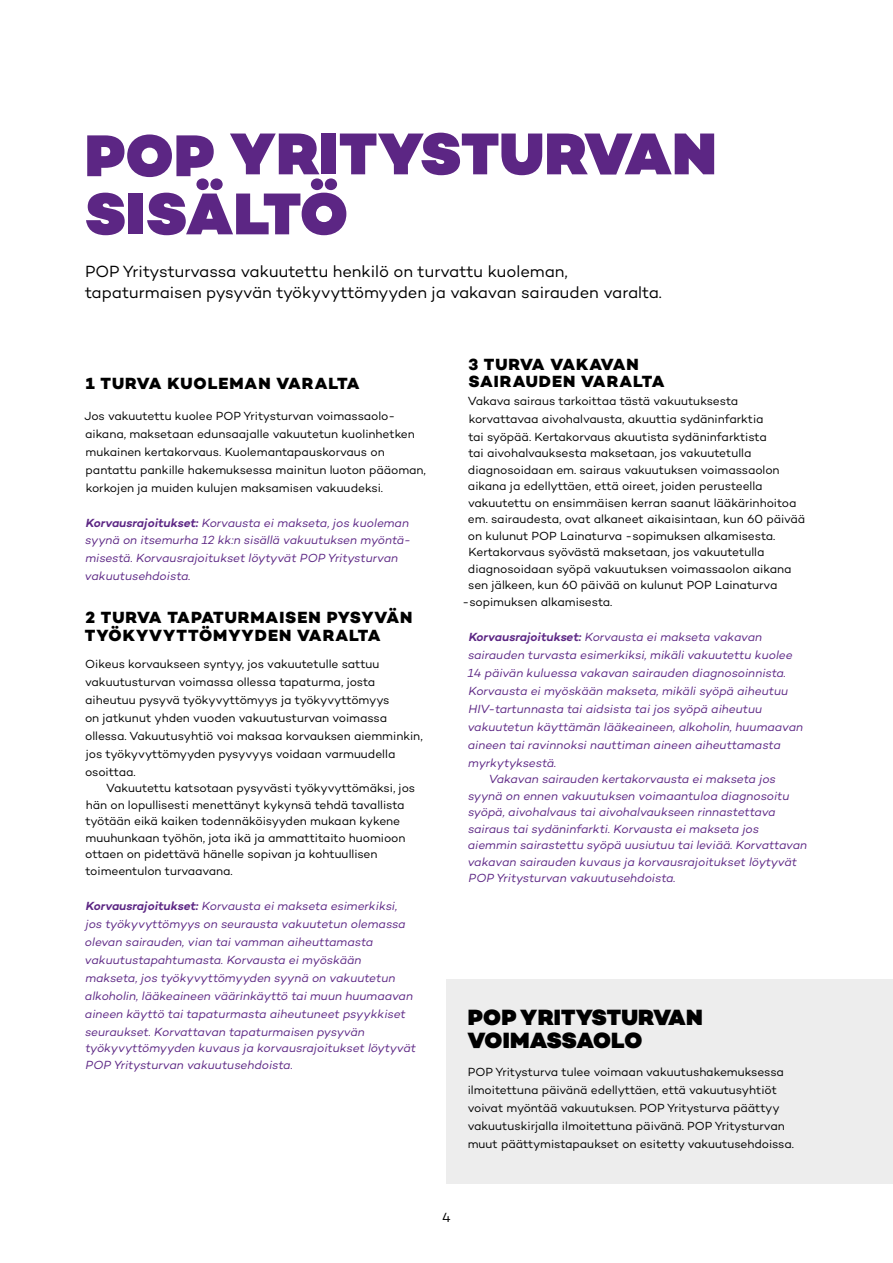
<style>
.page{position:relative;width:893px;height:1263px;background:#fff}
.page>*{position:absolute;margin:0;border:0;box-sizing:border-box;transform-origin:0 0}
.H2_ISO_OTSIKKO-2{font:900 60px/60px "Campton";letter-spacing:.005em;color:#5c2684}
.H2_ISO_OTSIKKO-2-2{font:900 22.5px/23.1px "Campton";letter-spacing:.005em;color:#000}
.p_ingressi{font:16.5px/21px "Campton";letter-spacing:-.005em;color:#000}
.H3_VÄLIOTSIKKO{font:800 16.5px/18px "Campton";letter-spacing:.06em;color:#000}
.t1{font:13.5px "Campton";color:#000}
.p_LEIPIS_1__kpl{font:12px/18px "Campton";letter-spacing:-.005em;color:#000}
.p_LEIPIS_1__kpl-2{font:italic 12px/18px "Campton";letter-spacing:-.005em;color:#5c2684}
.p_LEIPIS{font:italic 12px/16.5px "Campton";letter-spacing:-.005em;color:#5c2684}
.p_LEIPIS-2{font:12px/16.5px "Campton";letter-spacing:-.005em;color:#000}
.s1{font-weight:600}
</style>
<div class="page">
<div style="left:446px;top:979px;width:447px;height:204px;background:#ededed"></div>
<h2 class="H2_ISO_OTSIKKO-2" style="left:85px;top:124px;width:633px">POP YRITYSTURVAN<br>SISÄLTÖ</h2>
<p class="p_ingressi" style="left:85px;top:260px;width:578px">POP Yritysturvassa vakuutettu henkilö on turvattu kuoleman, tapaturmaisen pysyvän työkyvyttömyyden ja vakavan sairauden varalta.</p>
<h3 class="H3_VÄLIOTSIKKO" style="left:86px;top:375px;width:275px">1 TURVA KUOLEMAN VARALTA</h3>
<p class="p_LEIPIS_1__kpl" style="left:84px;top:407px;width:343px">Jos vakuutettu kuolee POP Yritysturvan voimassaolo&shy;aikana, maksetaan edunsaajalle vakuutetun kuolinhetken mukainen kertakorvaus. Kuolemantapauskorvaus on pantattu pankille hakemuksessa mainitun luoton pääoman, korkojen ja muiden kulujen maksamisen vakuudeksi.</p>
<p class="p_LEIPIS_1__kpl-2" style="left:85px;top:515px;width:327px;line-height:16.5px"><span class="s1">Korvausrajoitukset:</span> Korvausta ei makseta, jos kuoleman syynä on itsemurha 12 kk:n sisällä vakuutuksen myöntä-</p>
<p class="p_LEIPIS_1__kpl-2" style="left:85px;top:548px;width:315px">misestä. Korvausrajoitukset löytyvät POP Yritysturvan vakuutusehdoista.</p>
<h3 class="H3_VÄLIOTSIKKO" style="left:85px;top:608px;width:329px">2 TURVA TAPATURMAISEN PYSYVÄN<br>TYÖKYVYTTÖMYYDEN VARALTA</h3>
<p class="p_LEIPIS_1__kpl" style="left:85px;top:654px;width:339px">Oikeus korvaukseen syntyy, jos vakuutetulle sattuu vakuutusturvan voimassa ollessa tapaturma, josta aiheutuu pysyvä työkyvyttömyys ja työkyvyttömyys<br>on jatkunut yhden vuoden vakuutusturvan voimassa ollessa. Vakuutusyhtiö voi maksaa korvauksen aiemminkin, jos työkyvyttömyyden pysyvyys voidaan varmuudella osoittaa.</p>
<p class="p_LEIPIS-2" style="left:85px;top:780px;width:332px;text-indent:21px">Vakuutettu katsotaan pysyvästi työkyvyttömäksi, jos hän on lopullisesti menettänyt kykynsä tehdä tavallista työtään eikä kaiken todennäköisyyden mukaan kykene muuhunkaan työhön, jota ikä ja ammattitaito huomioon ottaen on pidettävä hänelle sopivan ja kohtuullisen toimeentulon turvaavana.</p>
<p class="p_LEIPIS_1__kpl-2" style="left:85px;top:896px;width:330px"><span class="s1">Korvausrajoitukset:</span> Korvausta ei makseta esimerkiksi, jos työkyvyttömyys on seurausta vakuutetun olemassa olevan sairauden, vian tai vamman aiheuttamasta vakuutustapahtumasta. Korvausta ei myöskään makseta, jos työkyvyttömyyden syynä on vakuutetun alkoholin, lääkeaineen väärinkäyttö tai muun huumaavan aineen käyttö tai tapaturmasta aiheutuneet psyykkiset seuraukset. Korvattavan tapaturmaisen pysyvän</p>
<p class="p_LEIPIS_1__kpl-2" style="left:85px;top:1040px;width:332px;line-height:16.5px">työkyvyttömyyden kuvaus ja korvausrajoitukset löytyvät<br>POP Yritysturvan vakuutusehdoista.</p>
<h3 class="H3_VÄLIOTSIKKO" style="left:468px;top:356px;width:197px;line-height:16.5px">3 TURVA VAKAVAN<br>SAIRAUDEN VARALTA</h3>
<p class="p_LEIPIS_1__kpl" style="left:468px;top:392px;width:301px">Vakava sairaus tarkoittaa tästä vakuutuksesta korvattavaa aivohalvausta, akuuttia sydäninfarktia tai syöpää. Kertakorvaus akuutista sydäninfarktista</p>
<p class="p_LEIPIS_1__kpl" style="left:468px;top:444px;width:285px">tai aivohalvauksesta maksetaan, jos vakuutetulla</p>
<p class="p_LEIPIS_1__kpl" style="left:468px;top:461px;width:313px">diagnosoidaan em. sairaus vakuutuksen voimassaolon</p>
<p class="p_LEIPIS_1__kpl" style="left:468px;top:477px;width:296px">aikana ja edellyttäen, että oireet, joiden perusteella</p>
<p class="p_LEIPIS_1__kpl" style="left:468px;top:494px;width:330px">vakuutettu on ensimmäisen kerran saanut lääkärinhoitoa</p>
<p class="p_LEIPIS_1__kpl" style="left:468px;top:510px;width:339px">em. sairaudesta, ovat alkaneet aikaisintaan, kun 60 päivää</p>
<p class="p_LEIPIS_1__kpl" style="left:468px;top:527px;width:309px">on kulunut POP Lainaturva -sopimuksen alkamisesta.</p>
<p class="p_LEIPIS_1__kpl" style="left:469px;top:543px;width:297px">Kertakorvaus syövästä maksetaan, jos vakuutetulla</p>
<p class="p_LEIPIS_1__kpl" style="left:468px;top:560px;width:325px">diagnosoidaan syöpä vakuutuksen voimassaolon aikana</p>
<p class="p_LEIPIS_1__kpl" style="left:468px;top:576px;width:311px">sen jälkeen, kun 60 päivää on kulunut POP Lainaturva</p>
<p class="p_LEIPIS_1__kpl" style="left:463px;top:593px;width:151px">-sopimuksen alkamisesta.</p>
<p class="p_LEIPIS_1__kpl-2" style="left:468px;top:628px;width:337px"><span class="s1">Korvausrajoitukset:</span> Korvausta ei makseta vakavan sairauden turvasta esimerkiksi, mikäli vakuutettu kuolee 14 päivän kuluessa vakavan sairauden diagnosoinnista.<br>Korvausta ei myöskään makseta, mikäli syöpä aiheutuu HIV- tartunnasta tai aidsista tai jos syöpä aiheutuu vakuutetun käyttämän lääkeaineen, alkoholin, huumaavan aineen tai ravinnoksi nauttiman aineen aiheuttamasta myrkytyksestä.</p>
<p class="p_LEIPIS" style="left:468px;top:771px;width:341px;text-indent:21px">Vakavan sairauden kertakorvausta ei makseta jos syynä on ennen vakuutuksen voimaantuloa diagnosoitu syöpä, aivohalvaus tai aivohalvaukseen rinnastettava sairaus tai sydäninfarkti. Korvausta ei makseta jos aiemmin sairastettu syöpä uusiutuu tai leviää. Korvattavan vakavan sairauden kuvaus ja korvausrajoitukset löytyvät POP Yritysturvan vakuutusehdoista.</p>
<h2 class="H2_ISO_OTSIKKO-2-2" style="left:468px;top:1005px;width:236px">POP YRITYSTURVAN<br>VOIMASSAOLO</h2>
<p class="p_LEIPIS_1__kpl" style="left:468px;top:1063px;width:328px">POP Yritysturva tulee voimaan vakuutushakemuksessa ilmoitettuna päivänä edellyttäen, että vakuutusyhtiöt voivat myöntää vakuutuksen. POP Yritysturva päättyy vakuutuskirjalla ilmoitettuna päivänä. POP Yritysturvan muut päättymistapaukset on esitetty vakuutusehdoissa.</p>
<p class="t1" style="left:442px;top:1209px;width:10px">4</p>
</div>
